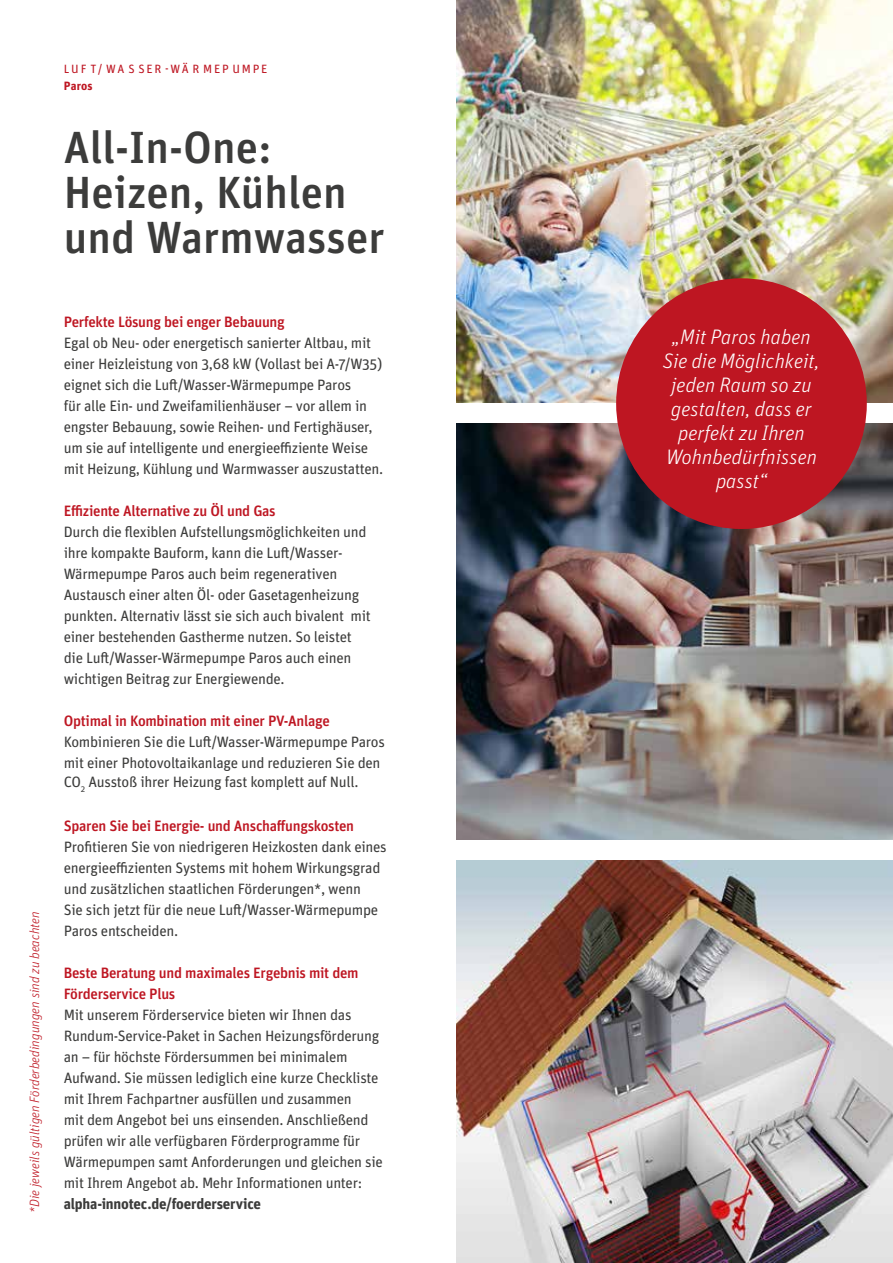
<style>
.page{position:relative;width:893px;height:1263px;background:#fff}
.page>*{position:absolute;margin:0;border:0;box-sizing:border-box;transform-origin:0 0}
.t1{font:500 45px/45px "Unit Pro";color:#3c3c3b}
.t2{font:italic 300 21px/24px "Unit Pro";color:#fff;text-align:center}
.t3{font:15px/21px "Unit Pro";letter-spacing:-.02em;color:#3c3c3b}
.t4{font:500 15px/21px "Unit Pro";letter-spacing:-.02em;color:#be1622}
.t5{font:700 15px "Unit Pro";letter-spacing:-.015em;color:#3c3c3b}
.t6{font:italic 300 13.5px "Unit Pro";color:#be1622}
.t7{font:12px "Unit Pro";letter-spacing:.15em;color:#be1622}
.t8{font:700 12px "Unit Pro";letter-spacing:.015em;color:#be1622}
</style>
<div class="page">
<img style="left:457px;top:0;width:436px;height:403px">
<img style="left:457px;top:424px;width:436px;height:415px">
<img style="left:457px;top:860px;width:436px;height:403px">
<div style="left:616px;top:278px;width:251px;height:251px;background:#be1622;border-radius:50%"></div>
<p class="t7" style="left:64px;top:61px;width:205px">LUF T/ WA S SER -WÄ R MEP UMPE</p>
<p class="t8" style="left:64px;top:77px;width:30px">Paros</p>
<h1 class="t1" style="left:64px;top:123px;width:322px">All-In-One:<br>Heizen, Kühlen und Warmwasser</h1>
<p class="t6" style="left:26px;top:1213px;width:303px;rotate:-90deg">*Die jeweils gültigen Förderbedingungen sind zu beachten</p>
<p class="t4" style="left:64px;top:310px;width:223px">Perfekte Lösung bei enger Bebauung</p>
<p class="t3" style="left:64px;top:332px;width:321px">Egal ob Neu- oder energetisch sanierter Altbau, mit einer Heizleistung von 3,68 kW (Vollast bei A-7/W35) eignet sich die Luft/Wasser-Wärmepumpe Paros<br>für alle Ein- und Zweifamilienhäuser – vor allem in engster Bebauung, sowie Reihen- und Fertighäuser, um sie auf intelligente und energieeffiziente Weise mit Heizung, Kühlung und Warmwasser auszustatten.</p>
<p class="t4" style="left:64px;top:499px;width:213px">Effiziente Alternative zu Öl und Gas</p>
<p class="t3" style="left:64px;top:521px;width:309px">Durch die flexiblen Aufstellungsmöglichkeiten und ihre kompakte Bauform, kann die Luft/Wasser-Wärmepumpe Paros auch beim regenerativen Austausch einer alten Öl- oder Gasetagenheizung punkten. Alternativ lässt sie sich auch bivalent mit einer bestehenden Gastherme nutzen. So leistet die Luft/Wasser-Wärmepumpe Paros auch einen wichtigen Beitrag zur Energiewende.</p>
<p class="t4" style="left:64px;top:709px;width:268px">Optimal in Kombination mit einer PV-Anlage</p>
<p class="t3" style="left:64px;top:730px;width:323px">Kombinieren Sie die Luft/Wasser-Wärmepumpe Paros mit einer Photovoltaikanlage und reduzieren Sie den</p>
<p class="t3" style="left:64px;top:771px;width:296px">CO<sub>2</sub> Ausstoß ihrer Heizung fast komplett auf Null.</p>
<p class="t4" style="left:64px;top:814px;width:292px">Sparen Sie bei Energie- und Anschaffungskosten</p>
<p class="t3" style="left:64px;top:836px;width:324px">Profitieren Sie von niedrigeren Heizkosten dank eines energieeffizienten Systems mit hohem Wirkungsgrad und zusätzlichen staatlichen Förderungen*, wenn<br>Sie sich jetzt für die neue Luft/Wasser-Wärmepumpe Paros entscheiden.</p>
<p class="t4" style="left:64px;top:961px;width:296px">Beste Beratung und maximales Ergebnis mit dem<br>Förderservice Plus</p>
<p class="t3" style="left:64px;top:1004px;width:321px">Mit unserem Förderservice bieten wir Ihnen das Rundum-Service-Paket in Sachen Heizungsförderung an – für höchste Fördersummen bei minimalem Aufwand. Sie müssen lediglich eine kurze Checkliste mit Ihrem Fachpartner ausfüllen und zusammen<br>mit dem Angebot bei uns einsenden. Anschließend prüfen wir alle verfügbaren Förderprogramme für Wärmepumpen samt Anforderungen und gleichen sie mit Ihrem Angebot ab. Mehr Informationen unter:</p>
<p class="t5" style="left:64px;top:1193px;width:199px">alpha-innotec.de/foerderservice</p>
<h2 class="t2" style="left:663px;top:324px;width:158px">„Mit Paros haben<br>Sie die Möglichkeit, jeden Raum so zu gestalten, dass er perfekt zu Ihren<br>Wohnbedürfnissen passt“</h2>
</div>
